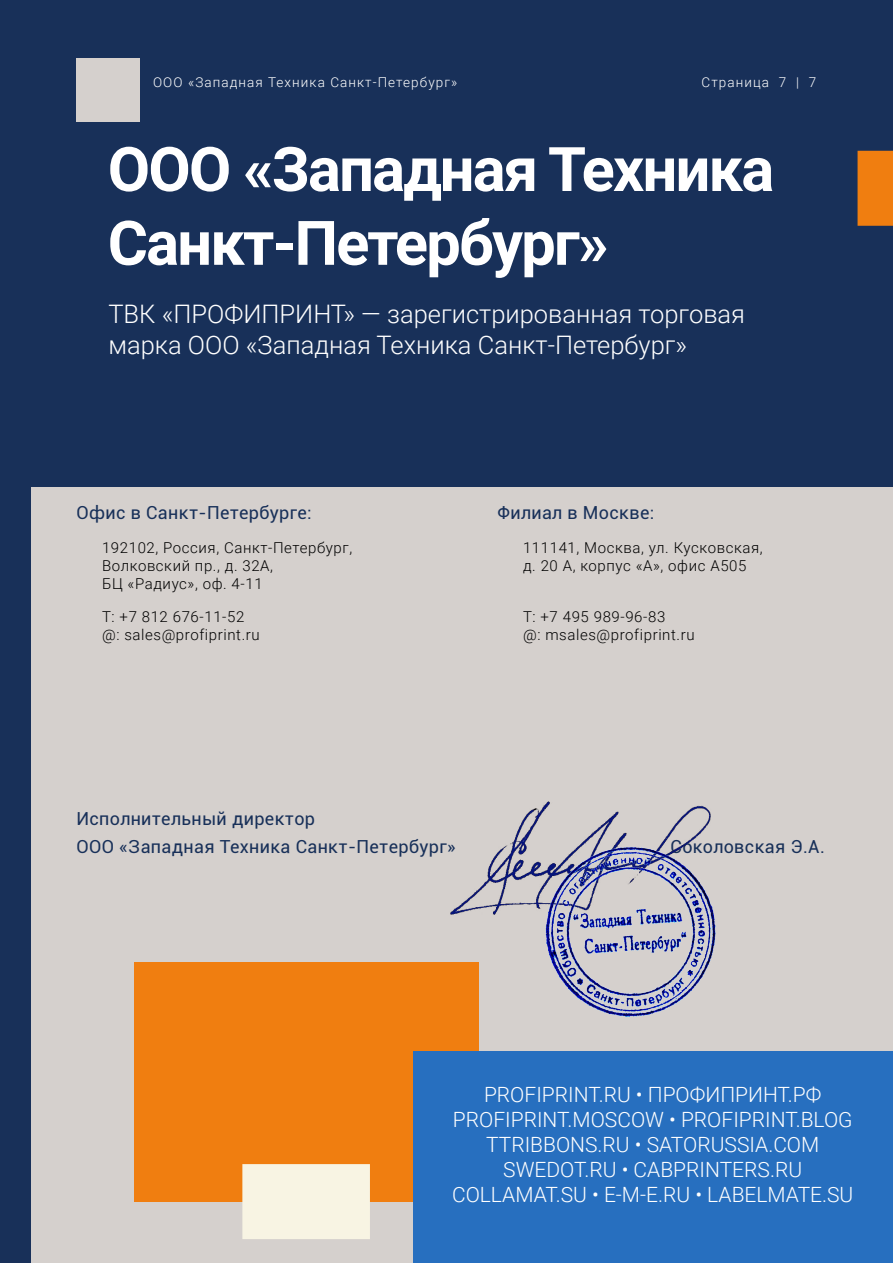
<style>
.page{position:relative;width:893px;height:1263px;background:#183059}
.page>*{position:absolute;margin:0;border:0;box-sizing:border-box;transform-origin:0 0}
.t1{font:700 61.5px/73.8px "Roboto";letter-spacing:-.03em;color:#fff}
.t2{font:300 25.5px/30.6px "Roboto";color:#fff}
.t3{font:300 21px/25.2px "Roboto";color:#fff;text-align:center}
.t4{font:18px/27.8px "Roboto";letter-spacing:.02em;color:#183059}
.t5{font:300 15px/18px "Roboto";letter-spacing:.04em;color:#000}
.t6{font:300 13.5px "Roboto";letter-spacing:.08em;color:#fff}
</style>
<div class="page">
<div style="left:31px;top:487px;width:862px;height:776px;background:#d5d0cd"></div>
<div style="left:77px;top:58px;width:63px;height:64px;background:#d5d0cd"></div>
<div style="left:857px;top:151px;width:36px;height:75px;background:#f07e10"></div>
<div style="left:134px;top:962px;width:344px;height:239px;background:#f07e10"></div>
<div style="left:242px;top:1164px;width:128px;height:75px;background:#f8f4e3"></div>
<div style="left:414px;top:1052px;width:479px;height:211px;background:#276fbf"></div>
<img style="left:450px;top:801px;width:261px;height:114px">
<img style="left:544px;top:846px;width:172px;height:171px">
<p class="t6" style="left:153px;top:72px;width:306px">ООО «Западная Техника Санкт-Петербург»</p>
<p class="t6" style="left:701px;top:72px;width:116px">Страница 7 | 7</p>
<h1 class="t1" style="left:108px;top:130px;width:668px">ООО «Западная Техника<br>Санкт-Петербург»</h1>
<h2 class="t2" style="left:108px;top:298px;width:638px">ТВК «ПРОФИПРИНТ» — зарегистрированная торговая марка ООО «Западная Техника Санкт-Петербург»</h2>
<p class="t4" style="left:77px;top:498px;width:237px">Офис в Санкт-Петербурге:</p>
<p class="t4" style="left:497px;top:498px;width:158px">Филиал в Москве:</p>
<p class="t5" style="left:102px;top:538px;width:252px">192102, Россия, Санкт-Петербург,<br>Волковский пр., д. 32А,<br>БЦ «Радиус», оф. 4-11</p>
<p class="t5" style="left:523px;top:538px;width:241px">111141, Москва, ул. Кусковская, д. 20 А, корпус «А», офис А505</p>
<p class="t5" style="left:102px;top:607px;width:159px">Т: +7 812 676-11-52 @: sales@profiprint.ru</p>
<p class="t5" style="left:523px;top:607px;width:173px">Т: +7 495 989-96-83<br>@: msales@profiprint.ru</p>
<p class="t4" style="left:77px;top:804px;width:381px">Исполнительный директор<br>ООО «Западная Техника Санкт-Петербург»</p>
<p class="t4" style="left:671px;top:832px;width:156px">Соколовская Э.А.</p>
<h3 class="t3" style="left:452px;top:1081px;width:403px">PROFIPRINT.RU • ПРОФИПРИНТ.РФ PROFIPRINT.MOSCOW • PROFIPRINT.BLOG TTRIBBONS.RU • SATORUSSIA.COM SWEDOT.RU • CABPRINTERS.RU COLLAMAT.SU • E-M-E.RU • LABELMATE.SU</h3>
</div>
